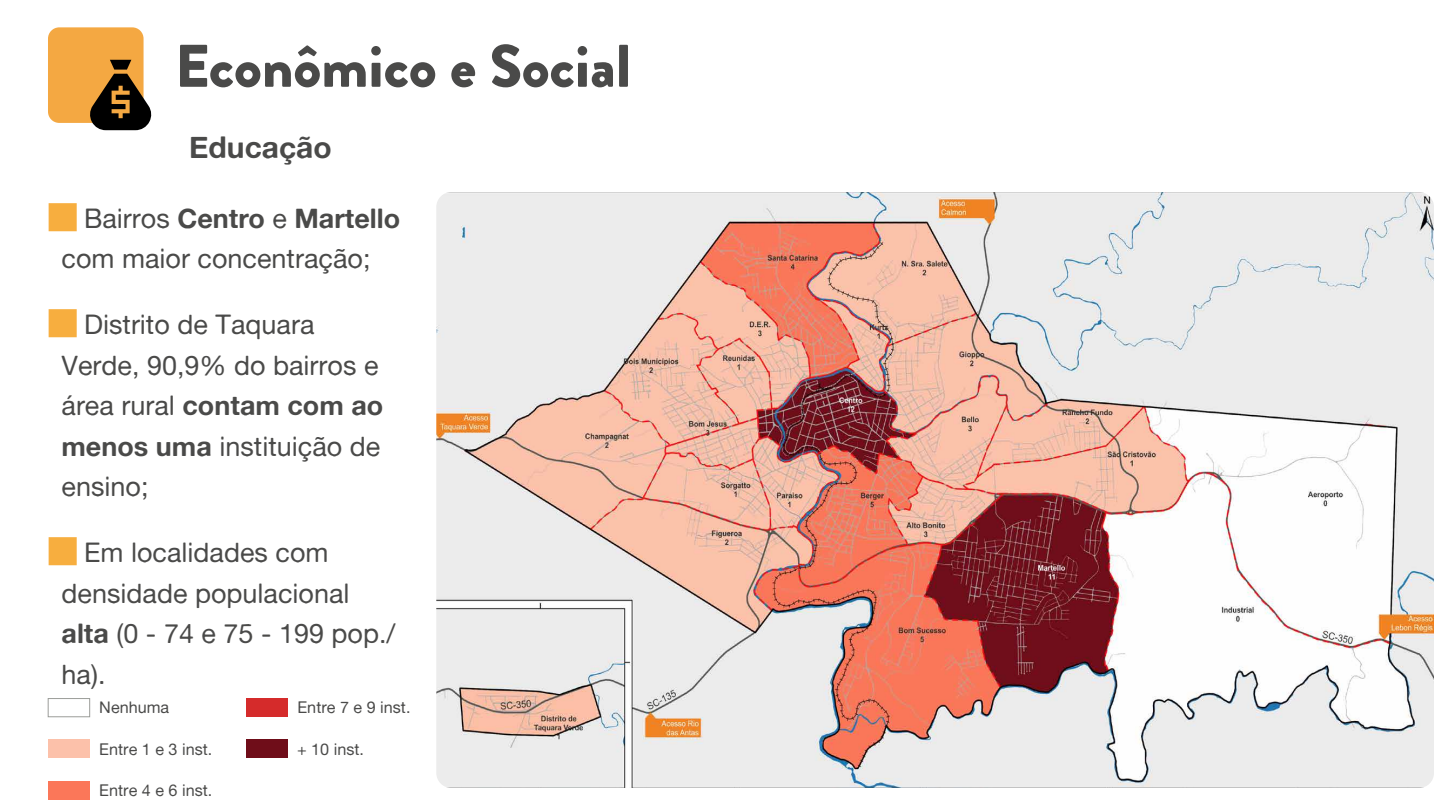
<style>
.page{position:relative;width:1440px;height:810px;background:#fff}
.page>*{position:absolute;margin:0;border:0;box-sizing:border-box;transform-origin:0 0}
.t1{font:900 60px "Brandon Grotesque";color:#4a4a49}
.t2{font:30px "Alte Haas Grotesk Bold";color:#4a4a49}
.t3{font:27px/40.5px "Alte Haas Grotesk";color:#4a4a49}
.t4{font:27px "Alte Haas Grotesk Bold";color:#4a4a49}
.t5{font:16.2px "Alte Haas Grotesk";color:#4a4a49}
.s1{font-family:"Alte Haas Grotesk"}
.s2{font-family:"Alte Haas Grotesk Bold"}
</style>
<div class="page">
<div style="left:48px;top:27px;width:96px;height:96px;background:#f4a842;border-radius:11px"></div>
<svg style="left:89px;top:60px;width:62px;height:70px"></svg>
<img style="left:436px;top:192px;width:998px;height:596px">
<div style="left:48px;top:781px;width:42px;height:18px;background:#fb7759"></div>
<div style="left:48px;top:740px;width:42px;height:18px;background:#fcc1aa"></div>
<div style="left:48px;top:698px;width:42px;height:19px;background:#fff;border:1px solid #9b9d99"></div>
<div style="left:246px;top:699px;width:42px;height:18px;background:#d52b2b"></div>
<div style="left:246px;top:740px;width:41px;height:18px;background:#6f0d19"></div>
<h1 class="t1" style="left:175px;top:24px;width:458px">Econômico e Social</h1>
<p class="t2" style="left:189px;top:129px;width:144px">Educação</p>
<p class="t4" style="left:84px;top:201px;width:318px"><span class="s1">Bairros</span> Centro <span class="s1">e</span> Martello</p>
<p class="t3" style="left:62px;top:238px;width:311px">com maior concentração;</p>
<p class="t3" style="left:62px;top:304px;width:319px;text-indent:22px">Distrito de Taquara<br>Verde, 90,9% do bairros e</p>
<p class="t4" style="left:62px;top:389px;width:323px"><span class="s1">área rural</span> contam com ao</p>
<p class="t3" style="left:62px;top:425px;width:320px"><span class="s2">menos uma</span> instituição de ensino;</p>
<p class="t3" style="left:62px;top:532px;width:336px;text-indent:22px">Em localidades com densidade populacional <span class="s2">alta</span> (0 - 74 e 75 - 199 pop./ ha).</p>
<p class="t5" style="left:99px;top:698px;width:71px">Nenhuma</p>
<p class="t5" style="left:297px;top:698px;width:115px">Entre 7 e 9 inst.</p>
<p class="t5" style="left:99px;top:739px;width:115px">Entre 1 e 3 inst.</p>
<p class="t5" style="left:99px;top:780px;width:115px">Entre 4 e 6 inst.</p>
<p class="t5" style="left:297px;top:739px;width:69px">+ 10 inst.</p>
</div>
